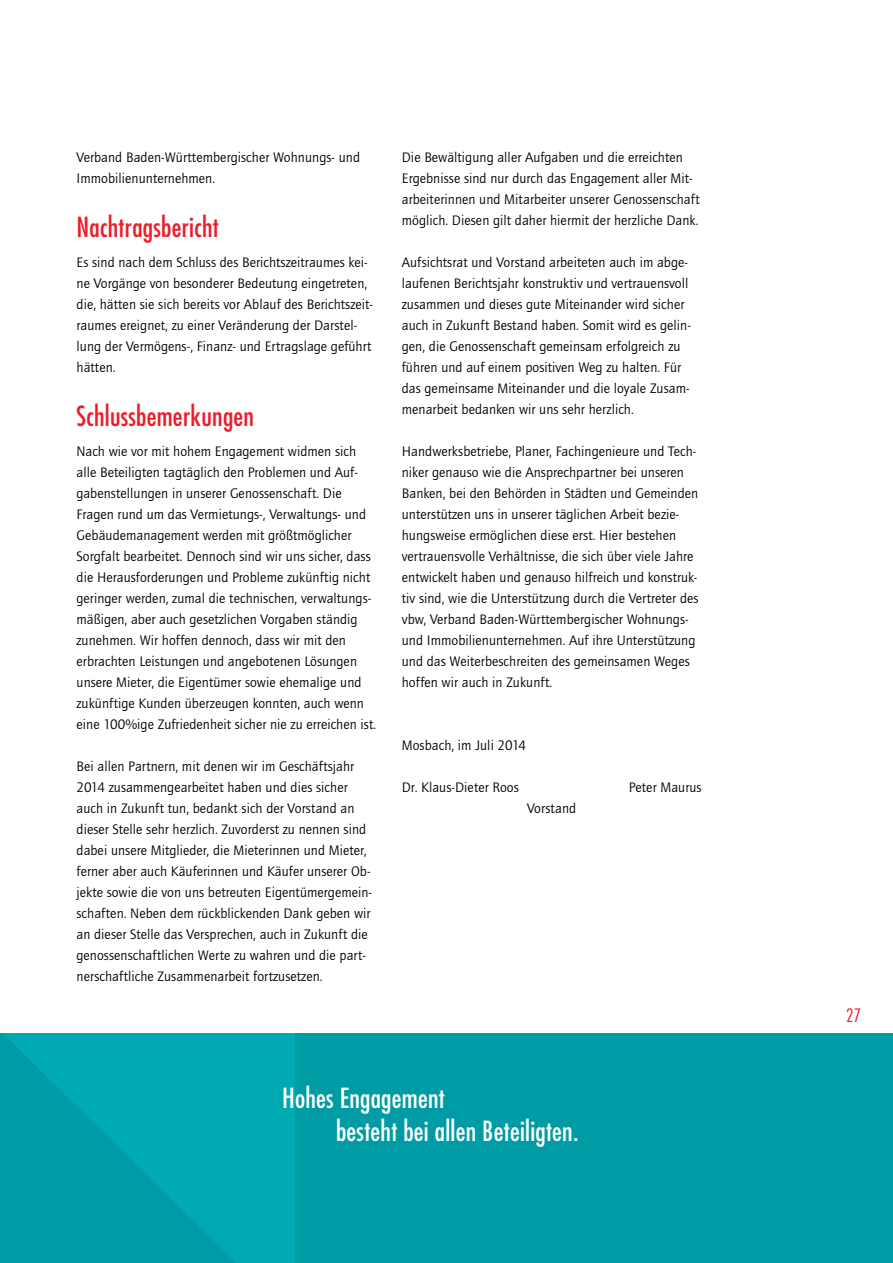
<style>
.page{position:relative;width:893px;height:1263px;background:#fff}
.page>*{position:absolute;margin:0;border:0;box-sizing:border-box;transform-origin:0 0}
.t1{font:condensed 27px/33px "Futura";letter-spacing:.01em;color:#fff}
.t2{font:condensed 27px "Futura";letter-spacing:.01em;color:#ed1c29}
.t3{font:300 condensed 18px "Futura";color:#ed1c29}
.t4{font:14.25px/21px "Quay Sans";letter-spacing:.005em;color:#000}
</style>
<div class="page">
<div style="left:0;top:1033px;width:893px;height:230px;background:#009ca5"></div>
<img style="left:3px;top:1033px;width:291px;height:230px">
<p class="t4" style="left:77px;top:147px;width:285px">Verband Baden-Württembergischer Wohnungs- und<br>Immobilienunternehmen.</p>
<h1 class="t2" style="left:77px;top:210px;width:144px">Nachtragsbericht</h1>
<p class="t4" style="left:77px;top:252px;width:298px">Es sind nach dem Schluss des Berichtszeitraumes kei&shy;ne Vorgänge von besonderer Bedeutung eingetreten, die, hätten sie sich bereits vor Ablauf des Berichtszeit&shy;raumes ereignet, zu einer Veränderung der Darstel&shy;lung der Vermögens-, Finanz- und Ertragslage geführt hätten.</p>
<h1 class="t2" style="left:77px;top:399px;width:179px">Schlussbemerkungen</h1>
<p class="t4" style="left:77px;top:441px;width:301px">Nach wie vor mit hohem Engagement widmen sich alle Beteiligten tagtäglich den Problemen und Auf&shy;gabenstellungen in unserer Genossenschaft. Die Fragen rund um das Vermietungs-, Verwaltungs- und Gebäudemanagement werden mit größtmöglicher Sorgfalt bearbeitet. Dennoch sind wir uns sicher, dass die Herausforderungen und Probleme zukünftig nicht geringer werden, zumal die technischen, verwaltungs&shy;mäßigen, aber auch gesetzlichen Vorgaben ständig zunehmen. Wir hoffen dennoch, dass wir mit den erbrachten Leistungen und angebotenen Lösungen unsere Mieter, die Eigentümer sowie ehemalige und zukünftige Kunden überzeugen konnten, auch wenn eine 100%ige Zufriedenheit sicher nie zu erreichen ist.</p>
<p class="t4" style="left:77px;top:756px;width:297px">Bei allen Partnern, mit denen wir im Geschäftsjahr 2014 zusammengearbeitet haben und dies sicher auch in Zukunft tun, bedankt sich der Vorstand an dieser Stelle sehr herzlich. Zuvorderst zu nennen sind dabei unsere Mitglieder, die Mieterinnen und Mieter, ferner aber auch Käuferinnen und Käufer unserer Ob&shy;jekte sowie die von uns betreuten Eigentümergemein&shy;schaften. Neben dem rückblickenden Dank geben wir an dieser Stelle das Versprechen, auch in Zukunft die genossenschaftlichen Werte zu wahren und die part&shy;nerschaftliche Zusammenarbeit fortzusetzen.</p>
<p class="t4" style="left:402px;top:147px;width:299px">Die Bewältigung aller Aufgaben und die erreichten Ergebnisse sind nur durch das Engagement aller Mit&shy;arbeiterinnen und Mitarbeiter unserer Genossenschaft möglich. Diesen gilt daher hiermit der herzliche Dank.</p>
<p class="t4" style="left:402px;top:252px;width:291px">Aufsichtsrat und Vorstand arbeiteten auch im abge&shy;laufenen Berichtsjahr konstruktiv und vertrauensvoll zusammen und dieses gute Miteinander wird sicher auch in Zukunft Bestand haben. Somit wird es gelin&shy;gen, die Genossenschaft gemeinsam erfolgreich zu führen und auf einem positiven Weg zu halten. Für das gemeinsame Miteinander und die loyale Zusam&shy;menarbeit bedanken wir uns sehr herzlich.</p>
<p class="t4" style="left:402px;top:441px;width:298px">Handwerksbetriebe, Planer, Fachingenieure und Tech&shy;niker genauso wie die Ansprechpartner bei unseren Banken, bei den Behörden in Städten und Gemeinden unterstützen uns in unserer täglichen Arbeit bezie&shy;hungsweise ermöglichen diese erst. Hier bestehen vertrauensvolle Verhältnisse, die sich über viele Jahre entwickelt haben und genauso hilfreich und konstruk&shy;tiv sind, wie die Unterstützung durch die Vertreter des vbw, Verband Baden-Württembergischer Wohnungs&shy;und Immobilienunternehmen. Auf ihre Unterstützung und das Weiterbeschreiten des gemeinsamen Weges hoffen wir auch in Zukunft.</p>
<p class="t4" style="left:402px;top:735px;width:126px">Mosbach, im Juli 2014</p>
<p class="t4" style="left:402px;top:777px;width:119px">Dr. Klaus-Dieter Roos</p>
<p class="t4" style="left:629px;top:777px;width:74px">Peter Maurus</p>
<p class="t4" style="left:527px;top:798px;width:51px">Vorstand</p>
<h1 class="t1" style="left:336px;top:1081px;width:244px;text-indent:-54px">Hohes Engagement<br>besteht bei allen Beteiligten.</h1>
<p class="t3" style="left:846px;top:1004px;width:16px">27</p>
</div>
